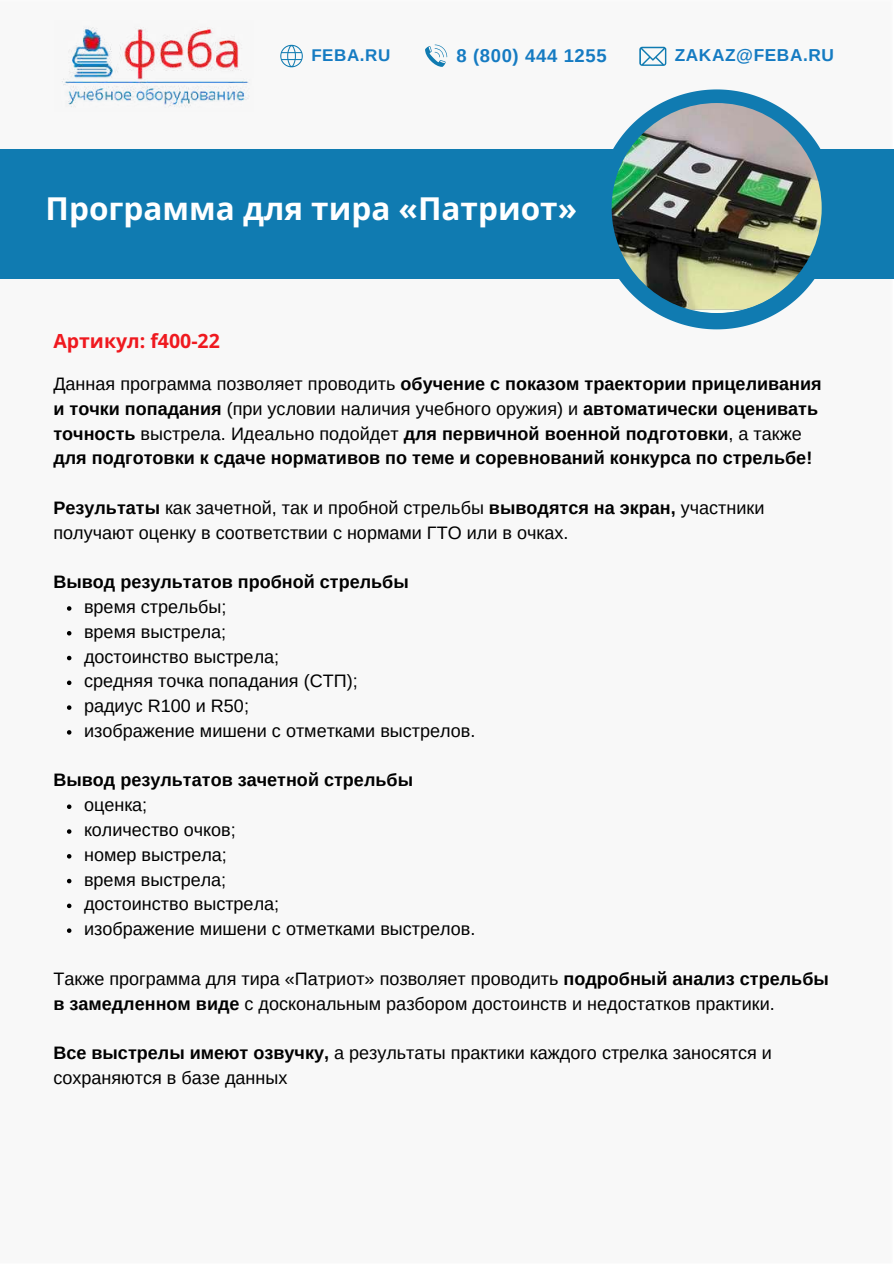
<style>
.page{position:relative;width:894px;height:1264px;background:#fff}
.page>*{position:absolute;margin:0;border:0;box-sizing:border-box;transform-origin:0 0}
.t1{font:700 31.5px "Open Sans";color:#fff}
.t2{font:700 19.5px "Open Sans";color:#ef191f}
.t3{font:700 18.45px "Arimo";letter-spacing:.035em;color:#157bc2}
.t4{font:18px/24.8px "Arimo";color:#000}
.t5{font:700 18px/24.8px "Arimo";color:#000}
.t6{font:700 17.25px "Arimo";letter-spacing:.035em;color:#157bc2}
.t7{font:700 16.95px "Arimo";letter-spacing:.035em;color:#157bc2}
.s1{font-weight:400}
.s2{font-weight:700}
</style>
<div class="page">
<img style="left:61px;top:26px;width:189px;height:82px">
<svg style="left:639px;top:47px;width:27px;height:19px"></svg>
<svg style="left:425px;top:45px;width:22px;height:22px"></svg>
<svg style="left:280px;top:45px;width:23px;height:22px"></svg>
<div style="left:0;top:149px;width:893px;height:130px;background:#107bb1"></div>
<svg style="left:613px;top:89px;width:209px;height:240px"></svg>
<svg style="left:614px;top:107px;width:205px;height:205px"></svg>
<svg style="left:67px;top:606px;width:4px;height:4px"></svg>
<svg style="left:67px;top:631px;width:4px;height:4px"></svg>
<svg style="left:67px;top:655px;width:4px;height:5px"></svg>
<svg style="left:67px;top:680px;width:4px;height:5px"></svg>
<svg style="left:67px;top:705px;width:4px;height:5px"></svg>
<svg style="left:67px;top:730px;width:4px;height:4px"></svg>
<svg style="left:67px;top:804px;width:4px;height:5px"></svg>
<svg style="left:67px;top:829px;width:4px;height:4px"></svg>
<svg style="left:67px;top:854px;width:4px;height:4px"></svg>
<svg style="left:67px;top:878px;width:4px;height:5px"></svg>
<svg style="left:67px;top:903px;width:4px;height:5px"></svg>
<svg style="left:67px;top:928px;width:4px;height:4px"></svg>
<img style="left:611px;top:103px;width:210px;height:210px;border-radius:50%">
<p class="t7" style="left:311px;top:44px;width:81px">FEBA.RU</p>
<p class="t3" style="left:456px;top:43px;width:152px">8 (800) 444 1255</p>
<p class="t6" style="left:674px;top:43px;width:161px">ZAKAZ@FEBA.RU</p>
<h1 class="t1" style="left:46px;top:187px;width:533px">Программа для тира «Патриот»</h1>
<p class="t2" style="left:53px;top:327px;width:168px">Артикул: f400-22</p>
<p class="t5" style="left:53px;top:371px;width:769px"><span class="s1">Данная программа позволяет проводить</span> обучение с показом траектории прицеливания и точки попадания <span class="s1">(при условии наличия учебного оружия) и</span> автоматически оценивать точность <span class="s1">выстрела. Идеально подойдет</span> для первичной военной подготовки<span class="s1">, а также </span>для подготовки к сдаче нормативов по теме и соревнований конкурса по стрельбе!</p>
<p class="t4" style="left:53px;top:495px;width:712px"><span class="s2">Результаты</span> как зачетной, так и пробной стрельбы <span class="s2">выводятся на экран,</span> участники получают оценку в соответствии с нормами ГТО или в очках.</p>
<p class="t5" style="left:53px;top:570px;width:357px">Вывод результатов пробной стрельбы</p>
<p class="t4" style="left:84px;top:594px;width:392px">время стрельбы;<br>время выстрела;<br>достоинство выстрела;<br>средняя точка попадания (СТП);<br>радиус R100 и R50;<br>изображение мишени с отметками выстрелов.</p>
<p class="t5" style="left:53px;top:768px;width:361px">Вывод результатов зачетной стрельбы</p>
<p class="t4" style="left:84px;top:792px;width:392px">оценка;<br>количество очков;<br>номер выстрела;<br>время выстрела;<br>достоинство выстрела;<br>изображение мишени с отметками выстрелов.</p>
<p class="t4" style="left:53px;top:966px;width:776px">Также программа для тира «Патриот» позволяет проводить <span class="s2">подробный анализ стрельбы в замедленном виде</span> с доскональным разбором достоинств и недостатков практики.</p>
<p class="t4" style="left:53px;top:1040px;width:719px"><span class="s2">Все выстрелы имеют озвучку,</span> а результаты практики каждого стрелка заносятся и сохраняются в базе данных</p>
</div>
